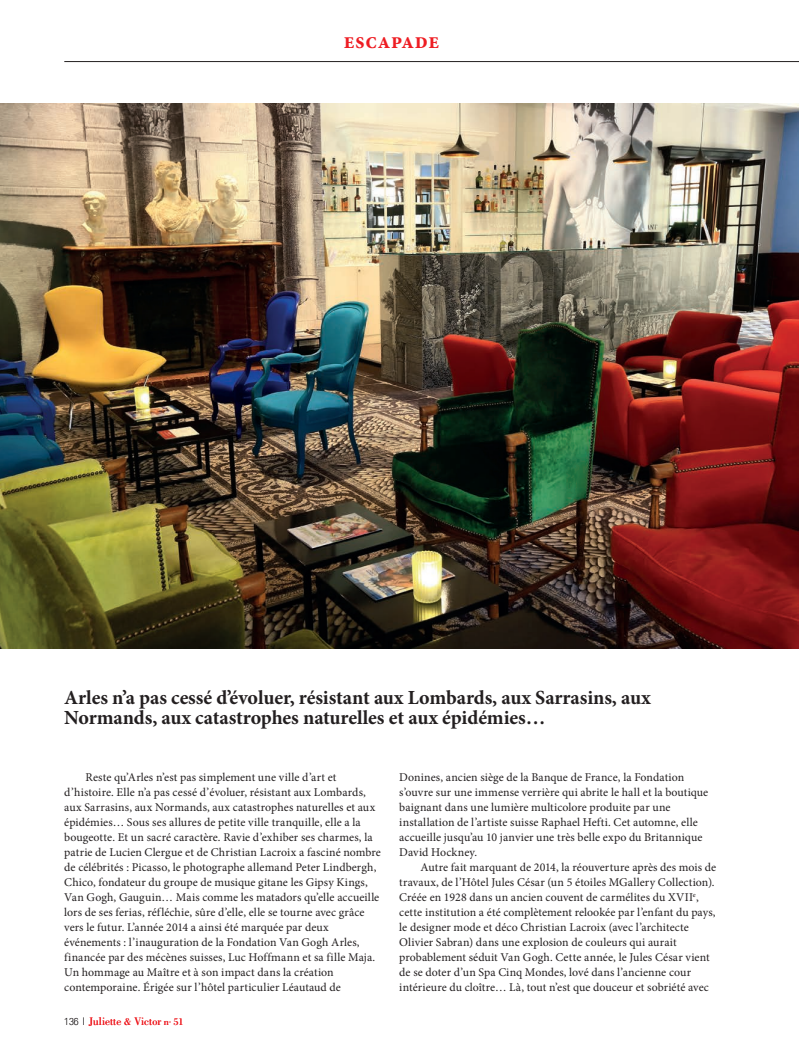
<style>
.page{position:relative;width:799px;height:1053px;background:#fff}
.page>*{position:absolute;margin:0;border:0;box-sizing:border-box;transform-origin:0 0}
.t1{font:700 condensed 22.5px "Minion Pro";letter-spacing:.03em;color:#ee1d23}
.t2{font:700 20px/20px "Minion Pro";letter-spacing:-.005em;color:#231f20}
.t3{font:11.88px/15px "Minion Pro";letter-spacing:.005em;color:#231f20}
.t4{font:11.25px "Bodoni Std";color:#ee1d23}
.s1{font-family:"Helvetica Neue LT Std";font-weight:100;font-stretch:condensed;font-size:10px;color:#231f20}
.s2{font-family:"Helvetica Neue LT Std";font-weight:100;font-size:10.62px;color:#231f20}
.s3{font-size:10px}
.s4{font-size:5.88px}
</style>
<div class="page">
<hr style="left:64px;top:61px;width:734px;height:1px;background:#231f20">
<img style="left:0;top:103px;width:798px;height:545px">
<h1 class="t1" style="left:343px;top:26px;width:97px">escapade</h1>
<h2 class="t2" style="left:64px;top:687px;width:587px">Arles n’a pas cessé d’évoluer, résistant aux Lombards, aux Sarrasins, aux<br>Normands, aux catastrophes naturelles et aux épidémies…</h2>
<p class="t3" style="left:64px;top:769px;width:318px;text-indent:21px">Reste qu’Arles n’est pas simplement une ville d’art et d’histoire. Elle n’a pas cessé d’évoluer, résistant aux Lombards, aux Sarrasins, aux Normands, aux catastrophes naturelles et aux épidémies… Sous ses allures de petite ville tranquille, elle a la bougeotte. Et un sacré caractère. Ravie d’exhiber ses charmes, la patrie de Lucien Clergue et de Christian Lacroix a fasciné nombre de célébrités : Picasso, le photographe allemand Peter Lindbergh, Chico, fondateur du groupe de musique gitane les Gipsy Kings, Van Gogh, Gauguin… Mais comme les matadors qu’elle accueille lors de ses ferias, réfléchie, sûre d’elle, elle se tourne avec grâce vers le futur. L’année 2014 a ainsi été marquée par deux événements : l’inauguration de la Fondation Van Gogh Arles, financée par des mécènes suisses, Luc Hoffmann et sa fille Maja.<br>Un hommage au Maître et à son impact dans la création contemporaine. Érigée sur l’hôtel particulier Léautaud de</p>
<p class="t3" style="left:399px;top:769px;width:310px">Donines, ancien siège de la Banque de France, la Fondation s’ouvre sur une immense verrière qui abrite le hall et la boutique baignant dans une lumière multicolore produite par une installation de l’artiste suisse Raphael Hefti. Cet automne, elle accueille jusqu’au 10 janvier une très belle expo du Britannique David Hockney.</p>
<p class="t3" style="left:399px;top:859px;width:318px;text-indent:21px">Autre fait marquant de 2014, la réouverture après des mois de travaux, de l’Hôtel Jules César (un 5 étoiles MGallery Collection).<br>Créée en 1928 dans un ancien couvent de carmélites du XVII<sup>e</sup>, cette institution a été complètement relookée par l’enfant du pays, le designer mode et déco Christian Lacroix (avec l’architecte Olivier Sabran) dans une explosion de couleurs qui aurait probablement séduit Van Gogh. Cette année, le Jules César vient de se doter d’un Spa Cinq Mondes, lové dans l’ancienne cour intérieure du cloître… Là, tout n’est que douceur et sobriété avec</p>
<p class="t4" style="left:64px;top:1015px;width:121px"><span class="s1">136</span> <span class="s2">l</span> Juliette <span class="s3">&amp;</span> Victor <span class="s3">n</span><span class="s4">°</span> <span class="s3">51</span></p>
</div>
